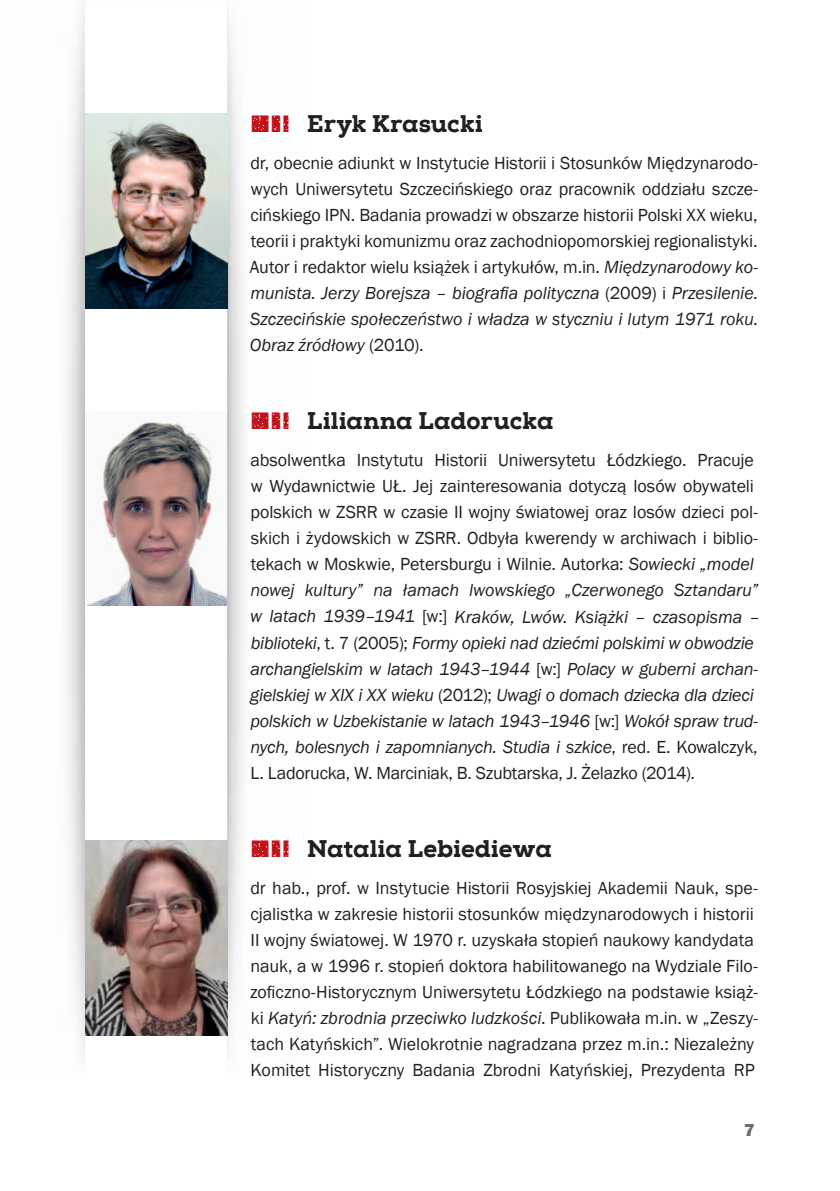
<style>
.page{position:relative;width:840px;height:1191px;background:#fff}
.page>*{position:absolute;margin:0;border:0;box-sizing:border-box;transform-origin:0 0}
.t1{font:800 24px "Nexa Slab";color:#231f20}
.t2{font:18px/26px "Franklin Gothic";letter-spacing:-.005em;color:#231f20}
.t3{font:18px "Franklin Got Itc TCE Heav";color:#6c6d70}
.s1{color:#c2121a}
.s2{font-style:italic}
</style>
<div class="page">
<img style="left:67px;top:0;width:177px;height:1066px">
<div style="left:85px;top:6px;width:142px;height:1068px;background:#fff"></div>
<img style="left:85px;top:113px;width:142px;height:196px">
<img style="left:86px;top:421px;width:140px;height:184px">
<img style="left:85px;top:840px;width:142px;height:195px">
<h1 class="t1" style="left:251px;top:108px;width:233px"><span class="s1">■❚❙</span> Eryk Krasucki</h1>
<p class="t2" style="left:250px;top:150px;width:509px;text-align:justify">dr, obecnie adiunkt w Instytucie Historii i Stosunków Międzynarodo&shy;wych Uniwersytetu Szczecińskiego oraz pracownik oddziału szcze&shy;cińskiego IPN. Badania prowadzi w obszarze historii Polski XX wieku, teorii i praktyki komunizmu oraz zachodniopomorskiej regionalistyki.<br>Autor i redaktor wielu książek i artykułów, m.in. <span class="s2">Międzynarodowy ko&shy;munista. Jerzy Borejsza – biografia polityczna</span> (2009) i <span class="s2">Przesilenie.<br>Szczecińskie społeczeństwo i władza w styczniu i lutym 1971 roku.<br>Obraz źródłowy</span> (2010).</p>
<h1 class="t1" style="left:251px;top:406px;width:303px"><span class="s1">■❚❙</span> Lilianna Ladorucka</h1>
<p class="t2" style="left:250px;top:448px;width:511px">absolwentka Instytutu Historii Uniwersytetu Łódzkiego. Pracuje w Wydawnictwie UŁ. Jej zainteresowania dotyczą losów obywateli polskich w ZSRR w czasie II wojny światowej oraz losów dzieci pol&shy;skich i żydowskich w ZSRR. Odbyła kwerendy w archiwach i biblio&shy;tekach w Moskwie, Petersburgu i Wilnie. Autorka: <span class="s2">Sowiecki „model nowej kultury” na łamach lwowskiego „Czerwonego Sztandaru” w latach 1939–1941</span> [w:] <span class="s2">Kraków, Lwów. Książki – czasopisma – biblioteki</span>, t. 7 (2005); <span class="s2">Formy opieki nad dziećmi polskimi w obwodzie archangielskim w latach 1943–1944</span> [w:] <span class="s2">Polacy w guberni archan&shy;gielskiej w XIX i XX wieku</span> (2012); <span class="s2">Uwagi o domach dziecka dla dzieci polskich w Uzbekistanie w latach 1943–1946</span> [w:] <span class="s2">Wokół spraw trud&shy;nych, bolesnych i zapomnianych. Studia i szkice</span>, red. E. Kowalczyk, L. Ladorucka, W. Marciniak, B. Szubtarska, J. Żelazko (2014).</p>
<h1 class="t1" style="left:251px;top:833px;width:302px"><span class="s1">■❚❙</span> Natalia Lebiediewa</h1>
<p class="t2" style="left:250px;top:875px;width:509px">dr hab., prof. w Instytucie Historii Rosyjskiej Akademii Nauk, spe&shy;cjalistka w zakresie historii stosunków międzynarodowych i historii II wojny światowej. W 1970 r. uzyskała stopień naukowy kandydata nauk, a w 1996 r. stopień doktora habilitowanego na Wydziale Filo&shy;zoficzno-Historycznym Uniwersytetu Łódzkiego na podstawie książ&shy;ki <span class="s2">Katyń: zbrodnia przeciwko ludzkości</span>. Publikowała m.in. w „Zeszy&shy;tach Katyńskich”. Wielokrotnie nagradzana przez m.in.: Niezależny Komitet Historyczny Badania Zbrodni Katyńskiej, Prezydenta RP</p>
<p class="t3" style="left:743px;top:1119px;width:12px">7</p>
</div>
